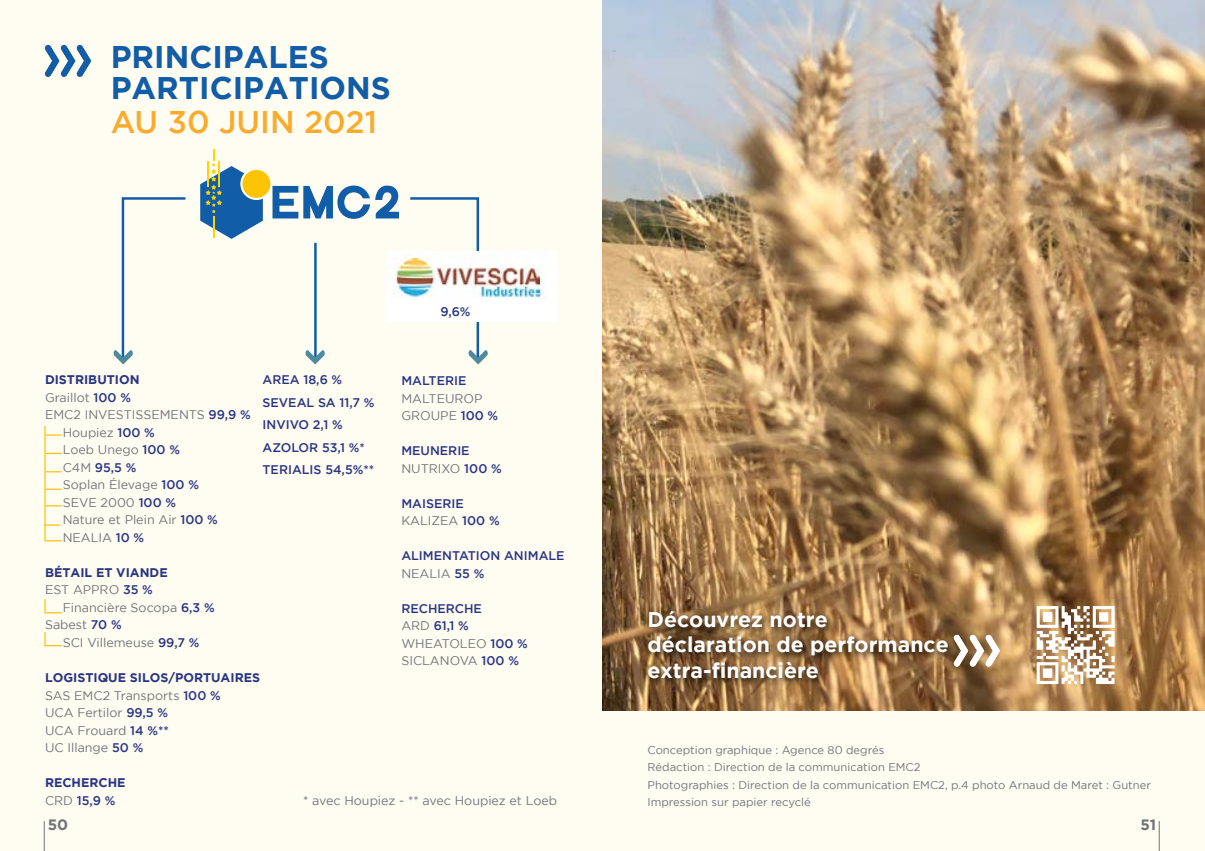
<style>
.page{position:relative;width:1205px;height:851px;background:#fff}
.page>*{position:absolute;margin:0;border:0;box-sizing:border-box;transform-origin:0 0}
.t1{font:700 31.25px/31.2px "Gotham";color:#125da8}
.t2{font:500 31.25px "Gotham";color:#f8ab2c}
.t3{font:700 21.25px/25.5px "Gotham";color:#fff}
.t4{font:700 15px "Gotham";color:#707578}
.t5{font:12.5px/17.5px "Gotham";color:#707578}
.t6{font:500 12.5px/17.5px "Gotham";color:#283583}
.t7{font:700 12.5px/17.5px "Gotham";color:#283583}
.t8{font:11.25px/17.5px "Gotham";color:#707578}
.s1{font-weight:500;color:#283583}
.s2{font-weight:400;color:#707578}
.s3{font-weight:500}
.s4{font-weight:700;color:#283583}
</style>
<div class="page">
<div style="left:0;top:0;width:1205px;height:850px;background:#fffcf2"></div>
<hr style="left:44px;top:820px;width:1px;height:30px;background:#707578">
<hr style="left:1159px;top:820px;width:1px;height:30px;background:#707578">
<svg style="left:45px;top:45px;width:46px;height:32px"></svg>
<hr style="left:44px;top:426px;width:2px;height:115px;background:#fbc10d">
<svg style="left:46px;top:434px;width:16px;height:1px"></svg>
<svg style="left:46px;top:452px;width:16px;height:2px"></svg>
<svg style="left:46px;top:471px;width:16px;height:1px"></svg>
<svg style="left:46px;top:488px;width:16px;height:2px"></svg>
<svg style="left:46px;top:505px;width:16px;height:1px"></svg>
<svg style="left:44px;top:524px;width:16px;height:1px"></svg>
<svg style="left:46px;top:540px;width:16px;height:1px"></svg>
<svg style="left:44px;top:632px;width:18px;height:14px"></svg>
<svg style="left:44px;top:599px;width:18px;height:14px"></svg>
<div style="left:242px;top:170px;width:28px;height:28px;background:#fbc300;border-radius:50%"></div>
<svg style="left:200px;top:149px;width:63px;height:89px"></svg>
<hr style="left:207px;top:161px;width:2px;height:26px;background:#ffd402">
<svg style="left:272px;top:185px;width:127px;height:34px"></svg>
<svg style="left:113px;top:197px;width:73px;height:167px"></svg>
<hr style="left:314px;top:243px;width:3px;height:115px;background:#125da8">
<svg style="left:305px;top:350px;width:20px;height:14px"></svg>
<svg style="left:410px;top:197px;width:78px;height:167px"></svg>
<div style="left:386px;top:251px;width:170px;height:71px;background:#fff"></div>
<img style="left:386px;top:256px;width:159px;height:43px">
<img style="left:393px;top:259px;width:146px;height:40px">
<img style="left:602px;top:0;width:603px;height:710px">
<div style="left:644px;top:607px;width:313px;height:80px;background:#000;opacity:.75"></div>
<svg style="left:953px;top:634px;width:47px;height:32px"></svg>
<svg style="left:1036px;top:606px;width:78px;height:78px"></svg>
<h1 class="t1" style="left:111px;top:40px;width:282px">PRINCIPALES<br>PARTICIPATIONS</h1>
<h1 class="t2" style="left:111px;top:104px;width:268px">AU 30 JUIN 2021</h1>
<p class="t6" style="left:440px;top:302px;width:32px">9,6%</p>
<p class="t7" style="left:45px;top:371px;width:96px">DISTRIBUTION</p>
<p class="t5" style="left:45px;top:388px;width:87px">Graillot <span class="s1">100 %</span></p>
<p class="t5" style="left:45px;top:406px;width:207px">EMC2 INVESTISSEMENTS <span class="s1">99,9 %</span></p>
<p class="t5" style="left:63px;top:423px;width:94px">Houpiez <span class="s1">100 %</span></p>
<p class="t5" style="left:63px;top:441px;width:119px">Loeb Unego <span class="s1">100 %</span></p>
<p class="t6" style="left:63px;top:458px;width:75px"><span class="s2">C4M</span> 95,5 %</p>
<p class="t5" style="left:63px;top:476px;width:138px">Soplan Élevage <span class="s1">100 %</span></p>
<p class="t5" style="left:63px;top:493px;width:115px">SEVE 2000 <span class="s1">100 %</span></p>
<p class="t5" style="left:63px;top:511px;width:157px">Nature et Plein Air <span class="s1">100 %</span></p>
<p class="t5" style="left:63px;top:528px;width:83px">NEALIA <span class="s1">10 %</span></p>
<p class="t7" style="left:45px;top:563px;width:124px">BÉTAIL ET VIANDE<br><span class="s2">EST APPRO</span> <span class="s3">35 %</span></p>
<p class="t5" style="left:45px;top:598px;width:171px;text-indent:18px">Financière Socopa <span class="s1">6,3 %<br></span>Sabest <span class="s1">70 %</span></p>
<p class="t5" style="left:63px;top:633px;width:138px">SCI Villemeuse <span class="s1">99,7 %</span></p>
<p class="t5" style="left:45px;top:668px;width:217px"><span class="s4">LOGISTIQUE SILOS/PORTUAIRES<br></span>SAS EMC2 Transports <span class="s1">100 %<br></span>UCA Fertilor <span class="s1">99,5 %<br></span>UCA Frouard <span class="s1">14 %**<br></span>UC Illange <span class="s1">50 %</span></p>
<p class="t7" style="left:45px;top:773px;width:82px">RECHERCHE<br><span class="s2">CRD</span> <span class="s3">15,9 %</span></p>
<p class="t6" style="left:262px;top:368px;width:113px;line-height:22.5px">AREA 18,6 %<br>SEVEAL SA 11,7 %<br>INVIVO 2,1 %<br>AZOLOR 53,1 %*<br>TERIALIS 54,5%**</p>
<p class="t6" style="left:401px;top:371px;width:67px">MALTERIE</p>
<p class="t5" style="left:401px;top:389px;width:98px">MALTEUROP<br>GROUPE <span class="s1">100 %</span></p>
<p class="t6" style="left:401px;top:441px;width:102px">MEUNERIE<br><span class="s2">NUTRIXO</span> 100 %</p>
<p class="t6" style="left:401px;top:494px;width:100px">MAISERIE<br><span class="s2">KALIZEA</span> 100 %</p>
<p class="t6" style="left:401px;top:546px;width:165px">ALIMENTATION ANIMALE<br><span class="s2">NEALIA</span> 55 %</p>
<p class="t6" style="left:401px;top:599px;width:128px">RECHERCHE<br><span class="s2">ARD</span> 61,1 %<br><span class="s2">WHEATOLEO</span> 100 %<br><span class="s2">SICLANOVA</span> 100 %</p>
<p class="t5" style="left:303px;top:791px;width:256px">* avec Houpiez - ** avec Houpiez et Loeb</p>
<h2 class="t3" style="left:647px;top:606px;width:303px">Découvrez notre déclaration de performance extra-financière</h2>
<p class="t8" style="left:647px;top:740px;width:505px">Conception graphique : Agence 80 degrés<br>Rédaction : Direction de la communication EMC2<br>Photographies : Direction de la communication EMC2, p.4 photo Arnaud de Maret : Gutner Impression sur papier recyclé</p>
<p class="t4" style="left:48px;top:816px;width:22px">50</p>
<p class="t4" style="left:1140px;top:816px;width:17px">51</p>
</div>
